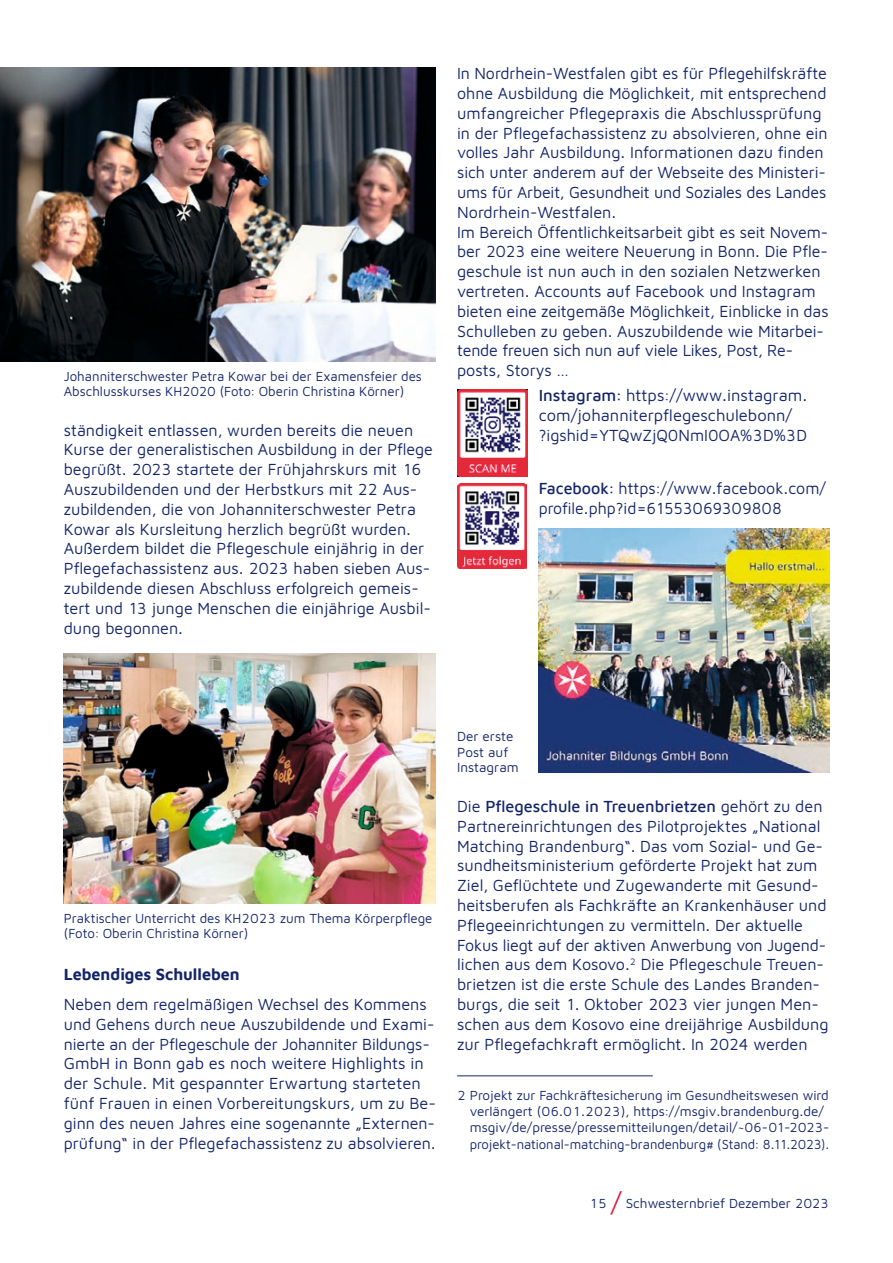
<style>
.page{position:relative;width:893px;height:1263px;background:#fff}
.page>*{position:absolute;margin:0;border:0;box-sizing:border-box;transform-origin:0 0}
.t1{font:16.5px/19.8px "Maven Johanniter";color:#132569}
.t2{font:700 16.5px "Maven Johanniter";color:#132569}
.t3{font:13.5px/15.6px "Maven Johanniter";color:#132569}
.s1{font-weight:500}
.s2{font-size:27px;color:#e2193a}
</style>
<div class="page">
<img style="left:539px;top:529px;width:290px;height:243px">
<img style="left:64px;top:653px;width:372px;height:250px">
<img style="left:0;top:67px;width:436px;height:294px">
<img style="left:457px;top:389px;width:70px;height:88px">
<img style="left:457px;top:483px;width:70px;height:85px">
<hr style="left:457px;top:1075px;width:196px;height:1px;background:#132569">
<p class="t3" style="left:64px;top:367px;width:360px">Johanniterschwester Petra Kowar bei der Examensfeier des<br>Abschlusskurses KH2020 (Foto: Oberin Christina Körner)</p>
<p class="t1" style="left:64px;top:419px;width:371px">ständigkeit entlassen, wurden bereits die neuen Kurse der generalistischen Ausbildung in der Pflege begrüßt. 2023 startete der Frühjahrskurs mit 16<br>Auszubildenden und der Herbstkurs mit 22 Aus&shy;zubildenden, die von Johanniterschwester Petra Kowar als Kursleitung herzlich begrüßt wurden.<br>Außerdem bildet die Pflegeschule einjährig in der Pflegefachassistenz aus. 2023 haben sieben Aus&shy;zubildende diesen Abschluss erfolgreich gemeis&shy;tert und 13 junge Menschen die einjährige Ausbil&shy;dung begonnen.</p>
<p class="t1" style="left:457px;top:63px;width:373px">In Nordrhein-Westfalen gibt es für Pflegehilfskräfte ohne Ausbildung die Möglichkeit, mit entsprechend umfangreicher Pflegepraxis die Abschlussprüfung in der Pflegefachassistenz zu absolvieren, ohne ein volles Jahr Ausbildung. Informationen dazu finden sich unter anderem auf der Webseite des Ministeri&shy;ums für Arbeit, Gesundheit und Soziales des Landes Nordrhein-Westfalen.<br>Im Bereich Öffentlichkeitsarbeit gibt es seit Novem&shy;ber 2023 eine weitere Neuerung in Bonn. Die Pfle&shy;geschule ist nun auch in den sozialen Netzwerken vertreten. Accounts auf Facebook und Instagram bieten eine zeitgemäße Möglichkeit, Einblicke in das Schulleben zu geben. Auszubildende wie Mitarbei&shy;tende freuen sich nun auf viele Likes, Post, Re&shy;posts, Storys …</p>
<p class="t1" style="left:539px;top:384px;width:270px"><span class="s1">Instagram:</span> https://www.instagram. com/johanniterpflegeschulebonn/ ?igshid=YTQwZjQ0NmI0OA%3D%3D</p>
<p class="t1" style="left:539px;top:478px;width:289px"><span class="s1">Facebook:</span> https://www.facebook.com/ profile.php?id=61553069309808</p>
<p class="t3" style="left:64px;top:909px;width:370px">Praktischer Unterricht des KH2023 zum Thema Körperpflege (Foto: Oberin Christina Körner)</p>
<p class="t2" style="left:64px;top:963px;width:177px">Lebendiges Schulleben</p>
<p class="t1" style="left:64px;top:993px;width:374px">Neben dem regelmäßigen Wechsel des Kommens und Gehens durch neue Auszubildende und Exami&shy;nierte an der Pflegeschule der Johanniter Bildungs-GmbH in Bonn gab es noch weitere Highlights in der Schule. Mit gespannter Erwartung starteten fünf Frauen in einen Vorbereitungskurs, um zu Be&shy;ginn des neuen Jahres eine sogenannte „Externen&shy;prüfung“ in der Pflegefachassistenz zu absolvieren.</p>
<p class="t3" style="left:457px;top:728px;width:63px">Der erste<br>Post auf<br>Instagram</p>
<p class="t1" style="left:457px;top:795px;width:373px">Die <span class="s1">Pflegeschule in Treuenbrietzen</span> gehört zu den Partnereinrichtungen des Pilotprojektes „National Matching Brandenburg“. Das vom Sozial- und Ge&shy;sundheitsministerium geförderte Projekt hat zum Ziel, Geflüchtete und Zugewanderte mit Gesund&shy;heitsberufen als Fachkräfte an Krankenhäuser und Pflegeeinrichtungen zu vermitteln. Der aktuelle Fokus liegt auf der aktiven Anwerbung von Jugend&shy;lichen aus dem Kosovo.<sup>2</sup> Die Pflegeschule Treuen&shy;brietzen ist die erste Schule des Landes Branden&shy;burgs, die seit 1. Oktober 2023 vier jungen Men&shy;schen aus dem Kosovo eine dreijährige Ausbildung zur Pflegefachkraft ermöglicht. In 2024 werden</p>
<p class="t3" style="left:470px;top:1086px;width:361px;line-height:16.2px;text-indent:-13px">2 Projekt zur Fachkräftesicherung im Gesundheitswesen wird verlängert (06.01.2023), https://msgiv.brandenburg.de/ msgiv/de/presse/pressemitteilungen/detail/~06-01-2023- projekt-national-matching-brandenburg# (Stand: 8.11.2023).</p>
<p class="t3" style="left:589px;top:1195px;width:241px">15 <span class="s2">/</span> Schwesternbrief Dezember 2023</p>
</div>
